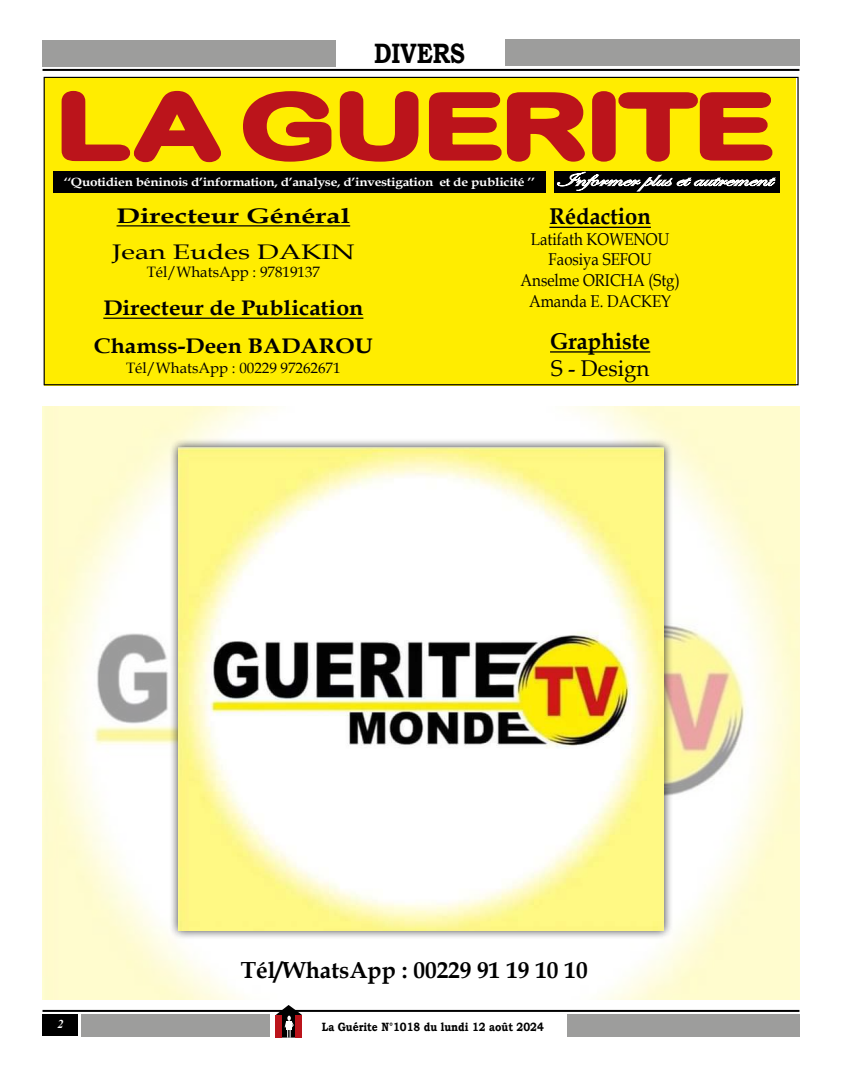
<style>
.page{position:relative;width:842px;height:1078px;background:#fff}
.page>*{position:absolute;margin:0;border:0;box-sizing:border-box;transform-origin:0 0}
.t1{font:87px "Arial Rounded MT Bold";letter-spacing:-.02em;color:#bb141b;scale:1.39 1}
.t2{font:700 28px "Bookman Old Style";color:#000;scale:.8 1}
.t3{font:700 23.2px "Book Antiqua";color:#000}
.t4{font:700 22.8px "Book Antiqua";color:#000;scale:.96 1}
.t5{font:22.8px "Book Antiqua";color:#000;scale:.96 1}
.t6{font:700 21.1px/38px "Book Antiqua";color:#000;text-align:center;scale:1.1 1}
.t7{font:700 21.1px "Book Antiqua";color:#000;scale:1.34 1}
.t8{font:21.1px "Book Antiqua";color:#000;scale:1.34 1}
.t9{font:17.1px/20.5px "Book Antiqua";color:#000;text-align:center;scale:.88 1}
.t10{font:15px "Book Antiqua";color:#000}
.t11{font:700 12px "Bookman Old Style";color:#000;scale:.86 1}
.t12{font:italic 700 12px "Times New Roman";color:#fff}
.t13{font:700 11.8px "Book Antiqua";letter-spacing:-.02em;color:#fff;scale:1.15 1}
.s1{font-size:88px}
</style>
<div class="page">
<hr style="left:43px;top:69px;width:756px;height:2px;background:#000">
<div style="left:43px;top:40px;width:293px;height:27px;background:#9d9d9c"></div>
<div style="left:505px;top:39px;width:294px;height:27px;background:#9d9d9c"></div>
<hr style="left:43px;top:1009px;width:756px;height:2px;background:#000">
<div style="left:567px;top:1013px;width:232px;height:23px;background:#9d9d9c"></div>
<div style="left:81px;top:1014px;width:189px;height:22px;background:#9d9d9c"></div>
<div style="left:43px;top:1014px;width:35px;height:21px;background:#000"></div>
<svg style="left:276px;top:1005px;width:26px;height:32px"></svg>
<div style="left:296px;top:1014px;width:6px;height:23px;background:#bb141b"></div>
<div style="left:276px;top:1014px;width:6px;height:23px;background:#bb141b"></div>
<div style="left:44px;top:78px;width:752px;height:307px;background:#ffed00"></div>
<div style="left:53px;top:171px;width:493px;height:21px;background:#000"></div>
<div style="left:554px;top:171px;width:225px;height:21px;background:#000"></div>
<svg style="left:557px;top:172px;width:218px;height:19px"></svg>
<svg style="left:243px;top:91px;width:530px;height:71px"></svg>
<svg style="left:61px;top:90px;width:160px;height:73px"></svg>
<hr style="left:117px;top:225px;width:233px;height:1px;background:#000">
<hr style="left:103px;top:317px;width:260px;height:2px;background:#000">
<img style="left:43px;top:406px;width:756px;height:593px">
<div style="left:169px;top:438px;width:504px;height:501px;background:#000;opacity:.75"></div>
<img style="left:178px;top:447px;width:486px;height:483px">
<hr style="left:549px;top:227px;width:102px;height:1px;background:#000">
<hr style="left:550px;top:351px;width:100px;height:1px;background:#000">
<h2 class="t2" style="left:374px;top:33px;width:115px">Divers</h2>
<h1 class="t1" style="left:55px;top:75px;width:518px"><span class="s1">LA</span> GUERITE</h1>
<p class="t13" style="left:64px;top:173px;width:411px">‘‘Quotidien béninois d’information, d’analyse, d’investigation et de publicité ’’</p>
<h3 class="t7" style="left:117px;top:201px;width:176px">Directeur Général</h3>
<h3 class="t8" style="left:112px;top:237px;width:183px">Jean Eudes DAKIN</h3>
<p class="t10" style="left:147px;top:261px;width:175px">Tél/WhatsApp : 97819137</p>
<h3 class="t6" style="left:94px;top:289px;width:255px">Directeur de Publication<br>Chamss-Deen BADAROU</h3>
<p class="t10" style="left:126px;top:357px;width:216px">Tél/WhatsApp : 00229 97262671</p>
<h3 class="t4" style="left:549px;top:201px;width:107px">Rédaction</h3>
<h3 class="t9" style="left:521px;top:228px;width:182px">Latifath KOWENOU<br>Faosiya SEFOU<br>Anselme ORICHA (Stg)<br>Amanda E. DACKEY</h3>
<h3 class="t4" style="left:550px;top:325px;width:106px">Graphiste</h3>
<h3 class="t5" style="left:551px;top:352px;width:104px">S - Design</h3>
<h3 class="t3" style="left:241px;top:953px;width:348px">Tél/WhatsApp : 00229 91 19 10 10</h3>
<p class="t12" style="left:57px;top:1015px;width:7px">2</p>
<p class="t11" style="left:322px;top:1017px;width:260px">La Guérite N°1018 du lundi 12 août 2024</p>
</div>
